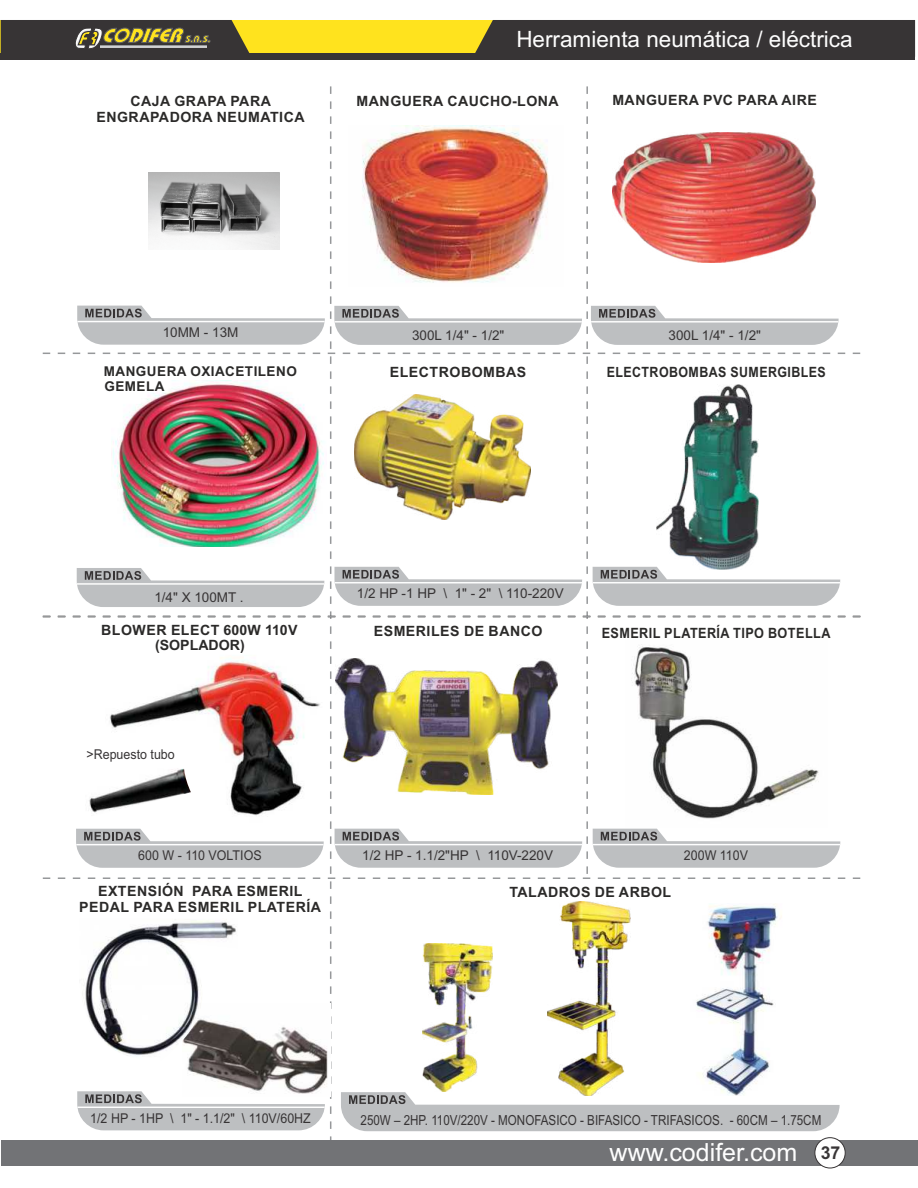
<style>
.page{position:relative;width:918px;height:1188px;background:#fff}
.page>*{position:absolute;margin:0;border:0;box-sizing:border-box;transform-origin:0 0}
.t1{font:25.05px "Arial";color:#fefefe}
.t2{font:22.5px "Arial";color:#fefefe}
.t3{font:700 17.7px "Arial";color:#373435}
.t4{font:700 14.1px/15.8px "Arial";letter-spacing:.035em;color:#2b2a29;text-align:center}
.t5{font:700 14.1px/15.8px "Arial";letter-spacing:.01em;color:#2b2a29;text-align:center}
.t6{font:700 14.1px "Arial";letter-spacing:.035em;color:#2b2a29;scale:.89 1}
.t7{font:700 14.1px "Arial";letter-spacing:.035em;color:#2b2a29;scale:.88 1}
.t8{font:13.95px "Arial";color:#373435;scale:.83 1}
.t9{font:13.5px "Arial";color:#373435}
.t10{font:13.5px "Arial";color:#373435;scale:.92 1}
.t11{font:700 13.5px/15.6px "Arial";letter-spacing:.035em;color:#2b2a29}
</style>
<div class="page">
<img style="left:43px;top:86px;width:818px;height:1054px">
<img style="left:182px;top:1003px;width:148px;height:94px">
<img style="left:80px;top:919px;width:158px;height:142px">
<div style="left:1px;top:20px;width:914px;height:37px;background:#ffe31e"></div>
<div style="left:475px;top:20px;width:440px;height:33px;background:#373435"></div>
<div style="left:1px;top:53px;width:914px;height:7px;background:#373435"></div>
<div style="left:1px;top:1140px;width:916px;height:26px;background:#727376"></div>
<svg style="left:1px;top:20px;width:249px;height:33px;background:#554f38"></svg>
<hr style="left:100px;top:45px;width:106px;height:3px;background:#fff">
<div style="left:814px;top:1137px;width:32px;height:31px;background:#fefefe;border:1px solid #373435;border-radius:50%"></div>
<img style="left:657px;top:384px;width:101px;height:185px">
<h2 class="t2" style="left:516px;top:24px;width:338px">Herramienta neumática / eléctrica</h2>
<p class="t4" style="left:131px;top:93px;width:142px">CAJA GRAPA PARA</p>
<p class="t4" style="left:612px;top:93px;width:206px">MANGUERA PVC PARA AIRE</p>
<p class="t4" style="left:96px;top:109px;width:210px">ENGRAPADORA NEUMATICA</p>
<p class="t4" style="left:357px;top:93px;width:204px">MANGUERA CAUCHO-LONA</p>
<p class="t9" style="left:163px;top:323px;width:77px">10MM - 13M</p>
<p class="t9" style="left:669px;top:326px;width:94px">300L 1/4" - 1/2"</p>
<p class="t11" style="left:104px;top:363px;width:195px">MANGUERA OXIACETILENO<br>GEMELA</p>
<p class="t9" style="left:412px;top:326px;width:94px">300L 1/4" - 1/2"</p>
<p class="t7" style="left:607px;top:362px;width:251px">ELECTROBOMBAS SUMERGIBLES</p>
<p class="t4" style="left:390px;top:365px;width:138px">ELECTROBOMBAS</p>
<p class="t9" style="left:154px;top:588px;width:91px">1/4" X 100MT .</p>
<p class="t5" style="left:101px;top:622px;width:198px">BLOWER ELECT 600W 110V (SOPLADOR)</p>
<p class="t9" style="left:357px;top:584px;width:208px">1/2 HP -1 HP \ 1" - 2" \ 110-220V</p>
<p class="t4" style="left:374px;top:623px;width:170px">ESMERILES DE BANCO</p>
<p class="t6" style="left:602px;top:623px;width:259px">ESMERIL PLATERÍA TIPO BOTELLA</p>
<p class="t10" style="left:87px;top:745px;width:97px">&gt;Repuesto tubo</p>
<p class="t10" style="left:138px;top:846px;width:136px">600 W - 110 VOLTIOS</p>
<p class="t4" style="left:79px;top:884px;width:243px">EXTENSIÓN PARA ESMERIL<br>PEDAL PARA ESMERIL PLATERÍA</p>
<p class="t9" style="left:362px;top:846px;width:192px">1/2 HP - 1.1/2"HP \ 110V-220V</p>
<p class="t10" style="left:684px;top:846px;width:71px">200W 110V</p>
<p class="t4" style="left:509px;top:884px;width:163px">TALADROS DE ARBOL</p>
<p class="t10" style="left:90px;top:1108px;width:241px">1/2 HP - 1HP \ 1" - 1.1/2" \ 110V/60HZ</p>
<p class="t8" style="left:361px;top:1111px;width:557px">250W – 2HP. 110V/220V - MONOFASICO - BIFASICO - TRIFASICOS. - 60CM – 1.75CM</p>
<h1 class="t1" style="left:610px;top:1135px;width:189px">www.codifer.com</h1>
<p class="t3" style="left:821px;top:1140px;width:21px">37</p>
</div>
